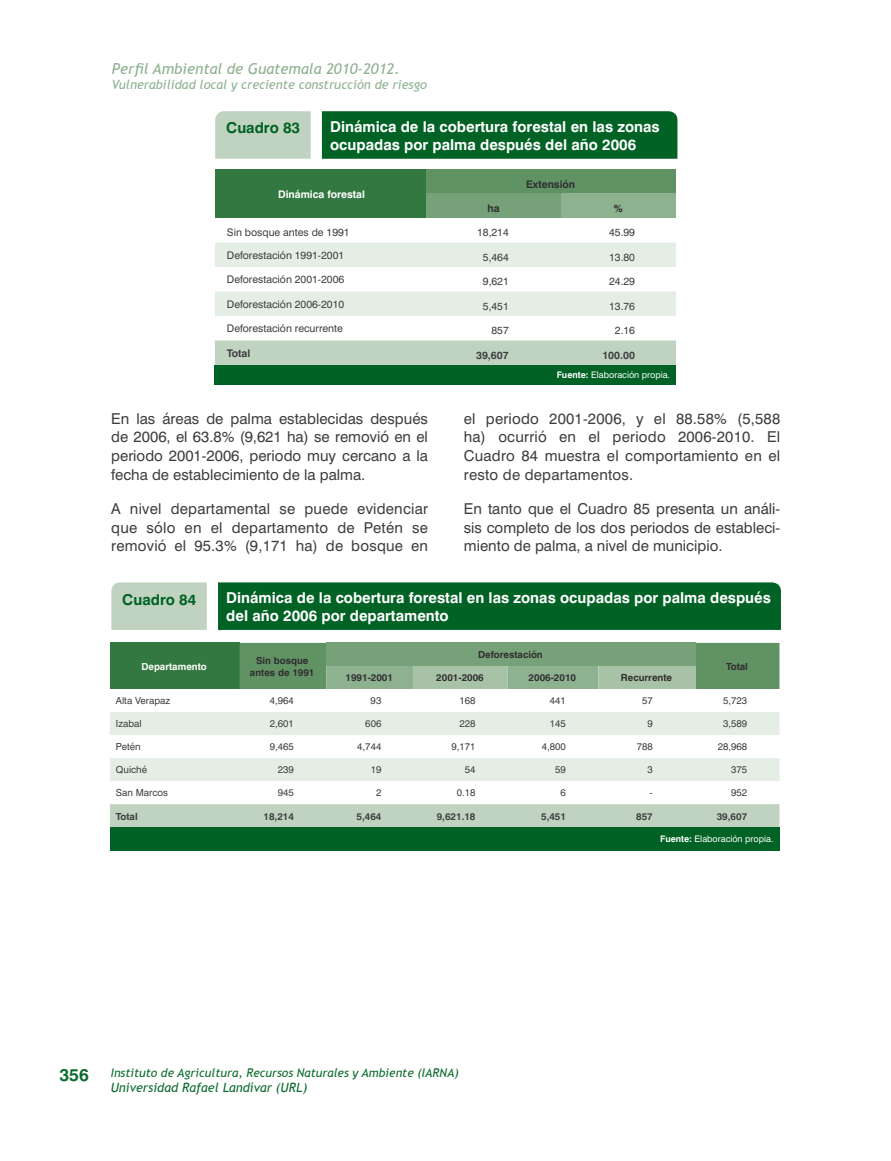
<style>
.page{position:relative;width:891px;height:1161px;background:#fff}
.page>*{position:absolute;margin:0;border:0;box-sizing:border-box;transform-origin:0 0}
.t1{font:700 17.25px "Swiss 721 BT";color:#0e6c30}
.t2{font:15px/18.8px "Swiss 721 BT";color:#3e3e3f;text-align:justify}
.t3{font:700 15px/18px "Swiss 721 BT";color:#fff}
.t4{font:italic 15px "Trebuchet MS";color:#8eb18f}
.t5{font:700 15px "Swiss 721 BT";color:#006224}
.t6{font:italic 12.75px "Trebuchet MS";color:#8eb18f}
.t7{font:italic 12.75px "Trebuchet MS";color:#0e6c30}
.t8{font:italic 12px "Trebuchet MS";color:#0e6c30}
.t9{font:10.5px "Swiss 721 BT";color:#3e3e3f}
.t10{font:700 10.5px "Swiss 721 BT";color:#3e3e3f}
.t11{font:700 10.5px "Swiss 721 BT";color:#fff}
.t12{font:700 10.5px "Swiss 721 BT";color:#312f30}
.t13{font:9.75px "Swiss 721 BT";color:#3e3e3f}
.t14{font:700 9.75px/11.7px "Swiss 721 BT";color:#312f30;text-align:center}
.t15{font:700 9.75px "Swiss 721 BT";color:#3e3e3f}
.t16{font:700 9.75px "Swiss 721 BT";color:#fff}
.t17{font:9px "Swiss 721 BT";color:#fff}
.s1{font-weight:700}
</style>
<div class="page">
<div style="left:215px;top:169px;width:212px;height:49px;background:#327840"></div>
<div style="left:427px;top:169px;width:249px;height:25px;background:#609264"></div>
<div style="left:427px;top:194px;width:135px;height:24px;background:#77a178"></div>
<div style="left:562px;top:194px;width:114px;height:24px;background:#8eb18f"></div>
<svg style="left:215px;top:242px;width:461px;height:74px"></svg>
<div style="left:215px;top:340px;width:461px;height:25px;background:#bfd3c0"></div>
<div style="left:215px;top:365px;width:461px;height:19px;background:#006224"></div>
<div style="left:215px;top:111px;width:96px;height:48px;background:#bfd3c0"></div>
<div style="left:322px;top:111px;width:355px;height:48px;background:#006224"></div>
<div style="left:111px;top:582px;width:96px;height:48px;background:#bfd3c0"></div>
<div style="left:218px;top:582px;width:563px;height:48px;background:#006224"></div>
<div style="left:110px;top:643px;width:130px;height:46px;background:#327840"></div>
<svg style="left:240px;top:643px;width:539px;height:46px;background:#7ca47d"></svg>
<svg style="left:110px;top:712px;width:669px;height:69px;fill:#e4eee5"></svg>
<div style="left:110px;top:804px;width:669px;height:23px;background:#bfd3c0"></div>
<div style="left:110px;top:827px;width:669px;height:23px;background:#006224"></div>
<p class="t4" style="left:112px;top:60px;width:290px">Perfil Ambiental de Guatemala 2010-2012.</p>
<p class="t6" style="left:112px;top:77px;width:317px">Vulnerabilidad local y creciente construcción de riesgo</p>
<p class="t5" style="left:226px;top:122px;width:75px">Cuadro 83</p>
<p class="t3" style="left:330px;top:119px;width:331px">Dinámica de la cobertura forestal en las zonas ocupadas por palma después del año 2006</p>
<p class="t11" style="left:278px;top:190px;width:89px">Dinámica forestal</p>
<p class="t12" style="left:526px;top:180px;width:51px">Extensión</p>
<p class="t12" style="left:487px;top:204px;width:14px">ha</p>
<p class="t12" style="left:614px;top:204px;width:11px">%</p>
<p class="t9" style="left:227px;top:229px;width:124px">Sin bosque antes de 1991</p>
<p class="t9" style="left:477px;top:229px;width:33px">18,214</p>
<p class="t9" style="left:609px;top:229px;width:27px">45.99</p>
<p class="t9" style="left:227px;top:251px;width:119px">Deforestación 1991-2001</p>
<p class="t9" style="left:483px;top:253px;width:27px">5,464</p>
<p class="t9" style="left:609px;top:253px;width:27px">13.80</p>
<p class="t9" style="left:227px;top:275px;width:119px">Deforestación 2001-2006</p>
<p class="t9" style="left:483px;top:278px;width:27px">9,621</p>
<p class="t9" style="left:609px;top:278px;width:27px">24.29</p>
<p class="t9" style="left:227px;top:300px;width:119px">Deforestación 2006-2010</p>
<p class="t9" style="left:483px;top:302px;width:27px">5,451</p>
<p class="t9" style="left:609px;top:302px;width:27px">13.76</p>
<p class="t9" style="left:227px;top:324px;width:118px">Deforestación recurrente</p>
<p class="t9" style="left:492px;top:327px;width:19px">857</p>
<p class="t9" style="left:615px;top:327px;width:22px">2.16</p>
<p class="t10" style="left:227px;top:349px;width:25px">Total</p>
<p class="t10" style="left:476px;top:351px;width:34px">39,607</p>
<p class="t10" style="left:602px;top:351px;width:34px">100.00</p>
<p class="t17" style="left:557px;top:371px;width:115px"><span class="s1">Fuente:</span> Elaboración propia.</p>
<p class="t2" style="left:111px;top:410px;width:318px">En las áreas de palma establecidas después de 2006, el 63.8% (9,621 ha) se removió en el periodo 2001-2006, periodo muy cercano a la fecha de establecimiento de la palma.</p>
<p class="t2" style="left:111px;top:500px;width:318px">A nivel departamental se puede evidenciar que sólo en el departamento de Petén se removió el 95.3% (9,171 ha) de bosque en</p>
<p class="t2" style="left:464px;top:410px;width:318px">el periodo 2001-2006, y el 88.58% (5,588 ha) ocurrió en el periodo 2006-2010. El Cuadro 84 muestra el comportamiento en el resto de departamentos.</p>
<p class="t2" style="left:464px;top:500px;width:318px">En tanto que el Cuadro 85 presenta un análi&shy;sis completo de los dos periodos de estableci&shy;miento de palma, a nivel de municipio.</p>
<p class="t5" style="left:122px;top:593px;width:75px">Cuadro 84</p>
<p class="t3" style="left:226px;top:590px;width:546px">Dinámica de la cobertura forestal en las zonas ocupadas por palma después del año 2006 por departamento</p>
<p class="t16" style="left:141px;top:663px;width:67px">Departamento</p>
<p class="t14" style="left:250px;top:655px;width:66px">Sin bosque antes de 1991</p>
<p class="t14" style="left:478px;top:650px;width:66px">Deforestación</p>
<p class="t14" style="left:726px;top:661px;width:23px">Total</p>
<p class="t14" style="left:346px;top:673px;width:49px">1991-2001</p>
<p class="t14" style="left:436px;top:673px;width:49px">2001-2006</p>
<p class="t14" style="left:529px;top:673px;width:49px">2006-2010</p>
<p class="t14" style="left:621px;top:673px;width:53px">Recurrente</p>
<p class="t13" style="left:116px;top:697px;width:56px">Alta Verapaz</p>
<p class="t13" style="left:270px;top:697px;width:26px">4,964</p>
<p class="t13" style="left:371px;top:697px;width:12px">93</p>
<p class="t13" style="left:459px;top:697px;width:18px">168</p>
<p class="t13" style="left:550px;top:697px;width:18px">441</p>
<p class="t13" style="left:642px;top:697px;width:12px">57</p>
<p class="t13" style="left:723px;top:697px;width:26px">5,723</p>
<p class="t13" style="left:116px;top:720px;width:27px">Izabal</p>
<p class="t13" style="left:270px;top:720px;width:26px">2,601</p>
<p class="t13" style="left:365px;top:720px;width:18px">606</p>
<p class="t13" style="left:459px;top:720px;width:18px">228</p>
<p class="t13" style="left:550px;top:720px;width:18px">145</p>
<p class="t13" style="left:647px;top:720px;width:7px">9</p>
<p class="t13" style="left:723px;top:720px;width:26px">3,589</p>
<p class="t13" style="left:116px;top:743px;width:26px">Petén</p>
<p class="t13" style="left:270px;top:743px;width:26px">9,465</p>
<p class="t13" style="left:357px;top:743px;width:26px">4,744</p>
<p class="t13" style="left:451px;top:743px;width:26px">9,171</p>
<p class="t13" style="left:542px;top:743px;width:26px">4,800</p>
<p class="t13" style="left:637px;top:743px;width:18px">788</p>
<p class="t13" style="left:718px;top:743px;width:31px">28,968</p>
<p class="t13" style="left:116px;top:766px;width:33px">Quiché</p>
<p class="t13" style="left:278px;top:766px;width:18px">239</p>
<p class="t13" style="left:371px;top:766px;width:12px">19</p>
<p class="t13" style="left:465px;top:766px;width:12px">54</p>
<p class="t13" style="left:555px;top:766px;width:12px">59</p>
<p class="t13" style="left:647px;top:766px;width:7px">3</p>
<p class="t13" style="left:731px;top:766px;width:18px">375</p>
<p class="t13" style="left:116px;top:789px;width:54px">San Marcos</p>
<p class="t13" style="left:278px;top:789px;width:18px">945</p>
<p class="t13" style="left:376px;top:789px;width:7px">2</p>
<p class="t13" style="left:457px;top:789px;width:20px">0.18</p>
<p class="t13" style="left:561px;top:789px;width:7px">6</p>
<p class="t13" style="left:650px;top:789px;width:5px">-</p>
<p class="t13" style="left:731px;top:789px;width:18px">952</p>
<p class="t15" style="left:116px;top:812px;width:23px">Total</p>
<p class="t15" style="left:264px;top:812px;width:32px">18,214</p>
<p class="t15" style="left:357px;top:812px;width:26px">5,464</p>
<p class="t15" style="left:437px;top:812px;width:40px">9,621.18</p>
<p class="t15" style="left:541px;top:812px;width:26px">5,451</p>
<p class="t15" style="left:636px;top:812px;width:18px">857</p>
<p class="t15" style="left:717px;top:812px;width:32px">39,607</p>
<p class="t17" style="left:660px;top:836px;width:115px"><span class="s1">Fuente:</span> Elaboración propia.</p>
<p class="t1" style="left:59px;top:1068px;width:31px">356</p>
<p class="t8" style="left:111px;top:1065px;width:350px">Instituto de Agricultura, Recursos Naturales y Ambiente (IARNA)</p>
<p class="t7" style="left:111px;top:1080px;width:198px">Universidad Rafael Landívar (URL)</p>
</div>
